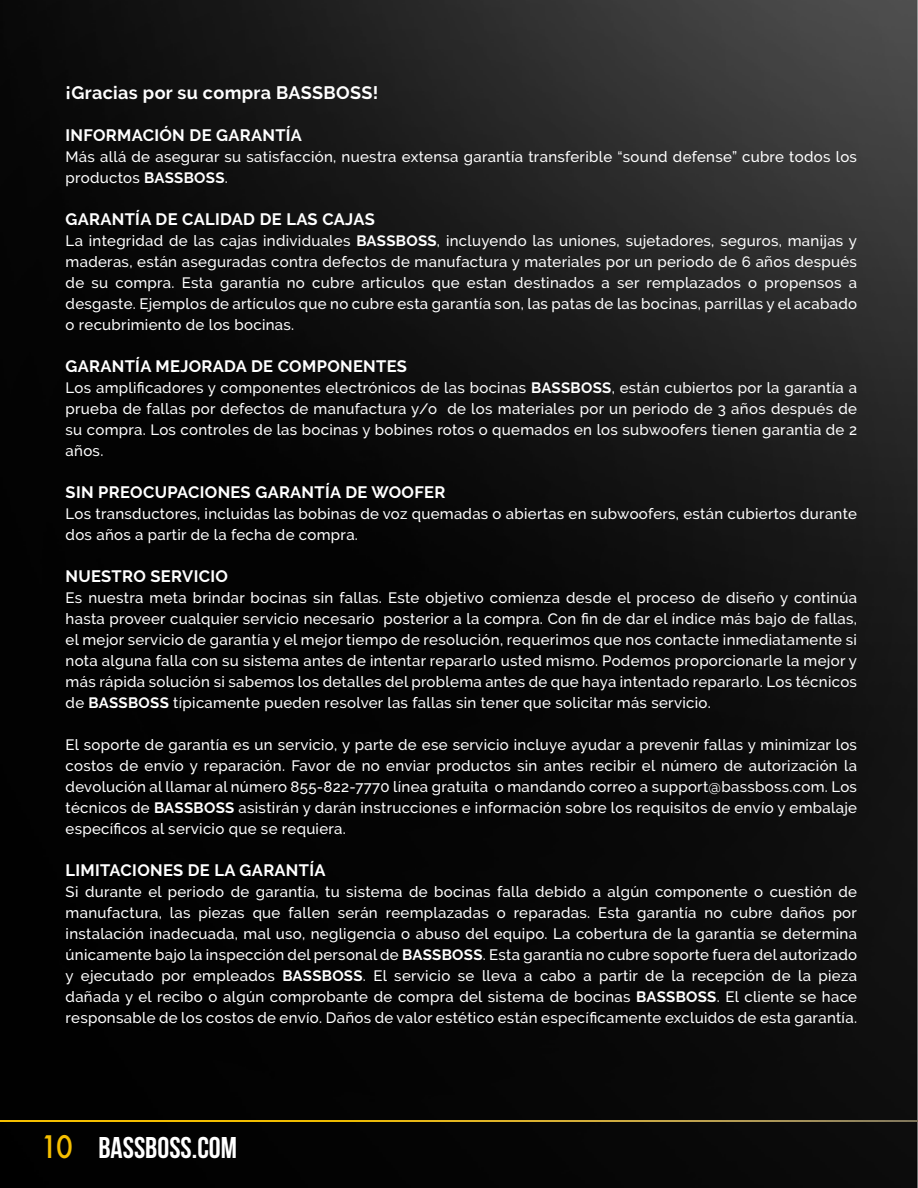
<style>
.page{position:relative;width:918px;height:1188px;background:#fff}
.page>*{position:absolute;margin:0;border:0;box-sizing:border-box;transform-origin:0 0}
.t1{font:700 30px "Bebas Neue";color:#fff}
.t2{font:700 18px "Raleway";letter-spacing:.02em;color:#fff}
.t3{font:700 16.5px "Raleway";letter-spacing:.02em;color:#fff}
.t4{font:500 15px/21px "Raleway";letter-spacing:.02em;color:#fff;text-align:justify}
.s1{font-weight:700}
.s2{font-family:"Futura";font-weight:500;font-size:30.15px;color:#f6bf00}
</style>
<div class="page">
<img style="left:0;top:0;width:918px;height:1188px">
<hr style="left:0;top:1121px;width:918px;height:1px;background:#fff">
<p class="t2" style="left:66px;top:83px;width:314px">¡Gracias por su compra BASSBOSS!</p>
<p class="t3" style="left:66px;top:126px;width:238px">INFORMACIÓN DE GARANTÍA</p>
<p class="t4" style="left:66px;top:146px;width:793px">Más allá de asegurar su satisfacción, nuestra extensa garantía transferible “sound defense” cubre todos los productos <span class="s1">BASSBOSS</span>.</p>
<p class="t3" style="left:66px;top:210px;width:311px">GARANTÍA DE CALIDAD DE LAS CAJAS</p>
<p class="t4" style="left:66px;top:230px;width:793px">La integridad de las cajas individuales <span class="s1">BASSBOSS</span>, incluyendo las uniones, sujetadores, seguros, manijas y maderas, están aseguradas contra defectos de manufactura y materiales por un periodo de 6 años después de su compra. Esta garantía no cubre articulos que estan destinados a ser remplazados o propensos a desgaste. Ejemplos de artículos que no cubre esta garantía son, las patas de las bocinas, parrillas y el acabado o recubrimiento de los bocinas.</p>
<p class="t3" style="left:66px;top:357px;width:343px">GARANTÍA MEJORADA DE COMPONENTES</p>
<p class="t4" style="left:66px;top:377px;width:793px">Los amplificadores y componentes electrónicos de las bocinas <span class="s1">BASSBOSS</span>, están cubiertos por la garantía a prueba de fallas por defectos de manufactura y/o de los materiales por un periodo de 3 años después de su compra. Los controles de las bocinas y bobines rotos o quemados en los subwoofers tienen garantia de 2 años.</p>
<p class="t3" style="left:66px;top:483px;width:381px">SIN PREOCUPACIONES GARANTÍA DE WOOFER</p>
<p class="t4" style="left:66px;top:503px;width:793px">Los transductores, incluidas las bobinas de voz quemadas o abiertas en subwoofers, están cubiertos durante dos años a partir de la fecha de compra.</p>
<p class="t3" style="left:66px;top:567px;width:164px">NUESTRO SERVICIO</p>
<p class="t4" style="left:66px;top:587px;width:793px">Es nuestra meta brindar bocinas sin fallas. Este objetivo comienza desde el proceso de diseño y continúa hasta proveer cualquier servicio necesario posterior a la compra. Con fin de dar el índice más bajo de fallas, el mejor servicio de garantía y el mejor tiempo de resolución, requerimos que nos contacte inmediatamente si nota alguna falla con su sistema antes de intentar repararlo usted mismo. Podemos proporcionarle la mejor y más rápida solución si sabemos los detalles del problema antes de que haya intentado repararlo. Los técnicos de <span class="s1">BASSBOSS</span> típicamente pueden resolver las fallas sin tener que solicitar más servicio.</p>
<p class="t4" style="left:66px;top:734px;width:793px">El soporte de garantía es un servicio, y parte de ese servicio incluye ayudar a prevenir fallas y minimizar los costos de envío y reparación. Favor de no enviar productos sin antes recibir el número de autorización la devolución al llamar al número 855-822-7770 línea gratuita o mandando correo a support@bassboss.com. Los técnicos de <span class="s1">BASSBOSS</span> asistirán y darán instrucciones e información sobre los requisitos de envío y embalaje específicos al servicio que se requiera.</p>
<p class="t3" style="left:66px;top:861px;width:261px">LIMITACIONES DE LA GARANTÍA</p>
<p class="t4" style="left:66px;top:881px;width:793px">Si durante el periodo de garantía, tu sistema de bocinas falla debido a algún componente o cuestión de manufactura, las piezas que fallen serán reemplazadas o reparadas. Esta garantía no cubre daños por instalación inadecuada, mal uso, negligencia o abuso del equipo. La cobertura de la garantía se determina únicamente bajo la inspección del personal de <span class="s1">BASSBOSS</span>. Esta garantía no cubre soporte fuera del autorizado y ejecutado por empleados <span class="s1">BASSBOSS</span>. El servicio se lleva a cabo a partir de la recepción de la pieza dañada y el recibo o algún comprobante de compra del sistema de bocinas <span class="s1">BASSBOSS</span>. El cliente se hace responsable de los costos de envío. Daños de valor estético están específicamente excluidos de esta garantía.</p>
<h1 class="t1" style="left:41px;top:1130px;width:198px"><span class="s2">10</span> BASSBOSS.COM</h1>
</div>
